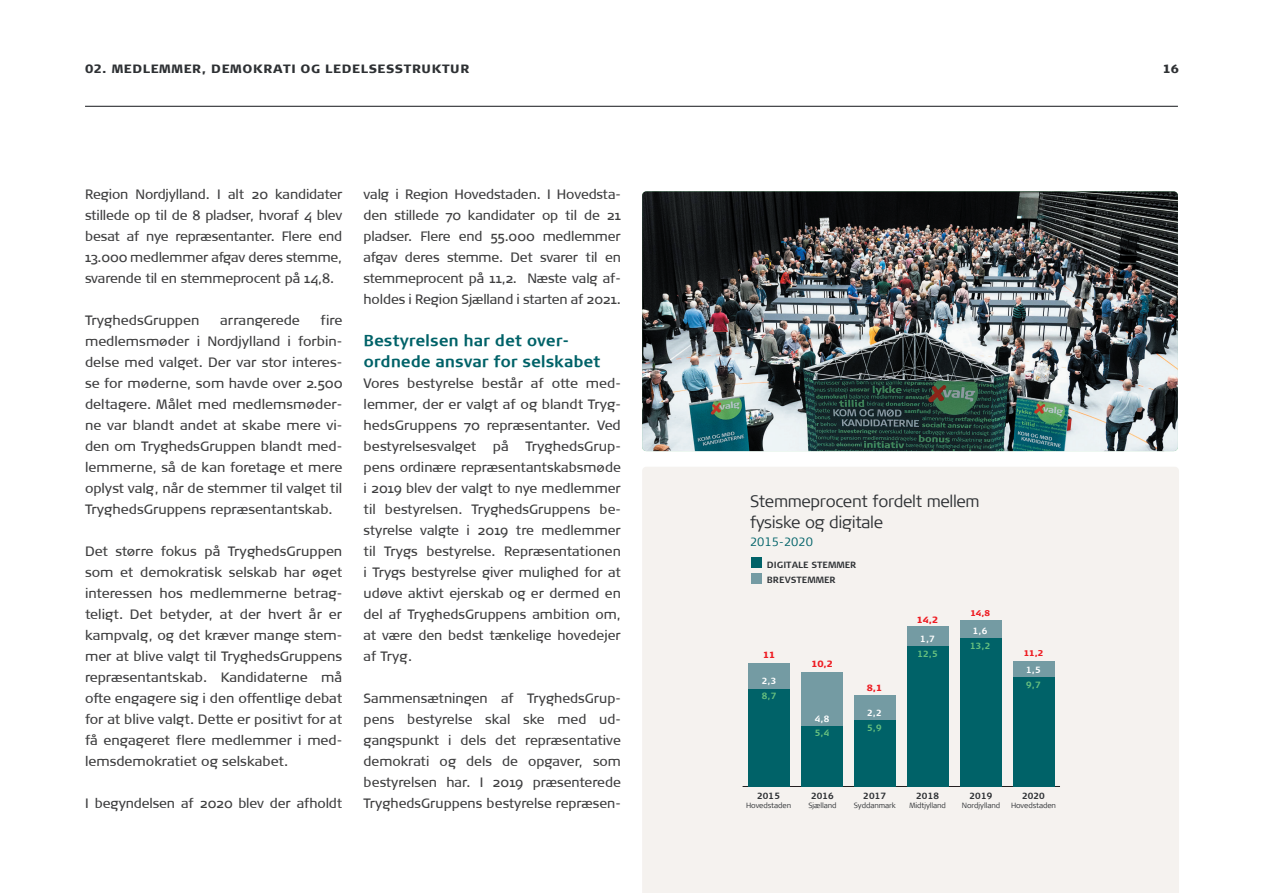
<style>
.page{position:relative;width:1263px;height:893px;background:#fff}
.page>*{position:absolute;margin:0;border:0;box-sizing:border-box;transform-origin:0 0}
.t1{font:300 16.5px/21px "TRYG Column";letter-spacing:-.02em;color:#2e3134}
.t2{font:15.75px/21px "TRYG Bold";letter-spacing:-.01em;color:#006268}
.t3{font:13.5px/21px "TRYG Book";color:#3e3e3f;text-align:justify}
.t4{font:900 12px "TRYG Column";letter-spacing:.05em;color:#2e3134}
.t5{font:300 12px "TRYG Column";color:#006268}
.t6{font:700 9px "TRYG Column";color:#2e3134}
.t7{font:700 9px "TRYG Column";color:#67c07e}
.t8{font:700 9px "TRYG Column";color:#fff}
.t9{font:900 9px "TRYG Column";color:#ee1d23}
.t10{font:900 8.25px "TRYG Column";color:#ee1d23}
.t11{font:300 7.5px "TRYG Column";letter-spacing:-.01em;color:#2e3134}
</style>
<div class="page">
<div style="left:642px;top:467px;width:537px;height:426px;background:#f5f2ef"></div>
<hr style="left:742px;top:786px;width:318px;height:1px;background:#231f20">
<div style="left:748px;top:663px;width:41px;height:26px;background:#749ba3"></div>
<div style="left:801px;top:672px;width:41px;height:54px;background:#749ba3"></div>
<div style="left:854px;top:695px;width:41px;height:25px;background:#749ba3"></div>
<div style="left:907px;top:627px;width:41px;height:19px;background:#749ba3"></div>
<div style="left:960px;top:620px;width:41px;height:18px;background:#749ba3"></div>
<div style="left:1013px;top:661px;width:41px;height:16px;background:#749ba3"></div>
<div style="left:748px;top:689px;width:41px;height:97px;background:#006268"></div>
<div style="left:801px;top:726px;width:41px;height:60px;background:#006268"></div>
<div style="left:854px;top:720px;width:41px;height:66px;background:#006268"></div>
<div style="left:907px;top:646px;width:41px;height:140px;background:#006268"></div>
<div style="left:960px;top:638px;width:41px;height:148px;background:#006268"></div>
<div style="left:1013px;top:677px;width:41px;height:109px;background:#006268"></div>
<div style="left:751px;top:573px;width:11px;height:10px;background:#749ba3"></div>
<div style="left:751px;top:557px;width:11px;height:11px;background:#006268"></div>
<img style="left:642px;top:191px;width:536px;height:260px">
<hr style="left:85px;top:106px;width:1093px;height:1px;background:#2e3134">
<p class="t4" style="left:85px;top:61px;width:386px">02. MEDLEMMER, DEMOKRATI OG LEDELSESSTRUKTUR</p>
<p class="t4" style="left:1163px;top:61px;width:18px">16</p>
<p class="t3" style="left:85px;top:184px;width:259px">Region Nordjylland. I alt 20 kandidater stillede op til de 8 pladser, hvoraf 4 blev besat af nye repræsentanter. Flere end 13.000 medlemmer afgav deres stemme, svarende til en stemmeprocent på 14,8.</p>
<p class="t3" style="left:85px;top:310px;width:116px">TryghedsGruppen</p>
<p class="t3" style="left:220px;top:310px;width:81px">arrangerede</p>
<p class="t3" style="left:85px;top:310px;width:259px;text-indent:236px">fire medlemsmøder i Nordjylland i forbin&shy;delse med valget. Der var stor interes&shy;se for møderne, som havde over 2.500 deltagere. Målet med medlemsmøder&shy;ne var blandt andet at skabe mere vi&shy;den om TryghedsGruppen blandt med&shy;lemmerne, så de kan foretage et mere oplyst valg, når de stemmer til valget til TryghedsGruppens repræsentantskab.</p>
<p class="t3" style="left:85px;top:541px;width:259px">Det større fokus på TryghedsGruppen som et demokratisk selskab har øget interessen hos medlemmerne betrag&shy;teligt. Det betyder, at der hvert år er kampvalg, og det kræver mange stem&shy;mer at blive valgt til TryghedsGruppens repræsentantskab. Kandidaterne må ofte engagere sig i den offentlige debat for at blive valgt. Dette er positivt for at få engageret flere medlemmer i med&shy;lemsdemokratiet og selskabet.</p>
<p class="t3" style="left:85px;top:793px;width:259px">I begyndelsen af 2020 blev der afholdt</p>
<p class="t3" style="left:364px;top:184px;width:259px">valg i Region Hovedstaden. I Hovedsta&shy;den stillede 70 kandidater op til de 21 pladser. Flere end 55.000 medlemmer afgav deres stemme. Det svarer til en stemmeprocent på 11,2. Næste valg af&shy;holdes i Region Sjælland i starten af 2021.</p>
<p class="t2" style="left:364px;top:330px;width:239px">Bestyrelsen har det over&shy;ordnede ansvar for selskabet</p>
<p class="t3" style="left:364px;top:373px;width:259px">Vores bestyrelse består af otte med&shy;lemmer, der er valgt af og blandt Tryg&shy;hedsGruppens 70 repræsentanter. Ved bestyrelsesvalget på TryghedsGrup&shy;pens ordinære repræsentantskabsmøde i 2019 blev der valgt to nye medlemmer til bestyrelsen. TryghedsGruppens be&shy;styrelse valgte i 2019 tre medlemmer til Trygs bestyrelse. Repræsentationen i Trygs bestyrelse giver mulighed for at udøve aktivt ejerskab og er dermed en del af TryghedsGruppens ambition om, at være den bedst tænkelige hovedejer af Tryg.</p>
<p class="t3" style="left:364px;top:688px;width:259px">Sammensætningen af TryghedsGrup&shy;pens bestyrelse skal ske med ud&shy;gangspunkt i dels det repræsentative demokrati og dels de opgaver, som bestyrelsen har. I 2019 præsenterede TryghedsGruppens bestyrelse repræsen-</p>
<p class="t1" style="left:750px;top:490px;width:231px">Stemmeprocent fordelt mellem fysiske og digitale</p>
<p class="t5" style="left:750px;top:535px;width:65px">2015-2020</p>
<p class="t6" style="left:767px;top:559px;width:91px">DIGITALE STEMMER</p>
<p class="t6" style="left:767px;top:574px;width:71px">BREVSTEMMER</p>
<p class="t9" style="left:763px;top:649px;width:14px">11</p>
<p class="t8" style="left:762px;top:676px;width:16px">2,3</p>
<p class="t7" style="left:762px;top:691px;width:16px">8,7</p>
<p class="t9" style="left:811px;top:658px;width:23px">10,2</p>
<p class="t8" style="left:815px;top:713px;width:16px">4,8</p>
<p class="t7" style="left:815px;top:728px;width:16px">5,4</p>
<p class="t9" style="left:867px;top:682px;width:17px">8,1</p>
<p class="t8" style="left:867px;top:707px;width:16px">2,2</p>
<p class="t7" style="left:867px;top:723px;width:16px">5,9</p>
<p class="t9" style="left:917px;top:614px;width:23px">14,2</p>
<p class="t8" style="left:920px;top:634px;width:16px">1,7</p>
<p class="t7" style="left:917px;top:649px;width:22px">12,5</p>
<p class="t10" style="left:970px;top:608px;width:21px">14,8</p>
<p class="t8" style="left:973px;top:625px;width:16px">1,6</p>
<p class="t7" style="left:970px;top:641px;width:22px">13,2</p>
<p class="t10" style="left:1024px;top:648px;width:21px">11,2</p>
<p class="t7" style="left:1026px;top:680px;width:16px">9,7</p>
<p class="t8" style="left:1026px;top:665px;width:16px">1,5</p>
<p class="t6" style="left:757px;top:791px;width:25px">2015</p>
<p class="t11" style="left:746px;top:801px;width:47px">Hovedstaden</p>
<p class="t6" style="left:811px;top:791px;width:25px">2016</p>
<p class="t11" style="left:808px;top:801px;width:29px">Sjælland</p>
<p class="t6" style="left:863px;top:791px;width:25px">2017</p>
<p class="t11" style="left:854px;top:801px;width:43px">Syddanmark</p>
<p class="t6" style="left:916px;top:791px;width:25px">2018</p>
<p class="t11" style="left:909px;top:801px;width:38px">Midtjylland</p>
<p class="t6" style="left:969px;top:791px;width:25px">2019</p>
<p class="t11" style="left:962px;top:801px;width:40px">Nordjylland</p>
<p class="t6" style="left:1022px;top:791px;width:25px">2020</p>
<p class="t11" style="left:1011px;top:801px;width:47px">Hovedstaden</p>
</div>
